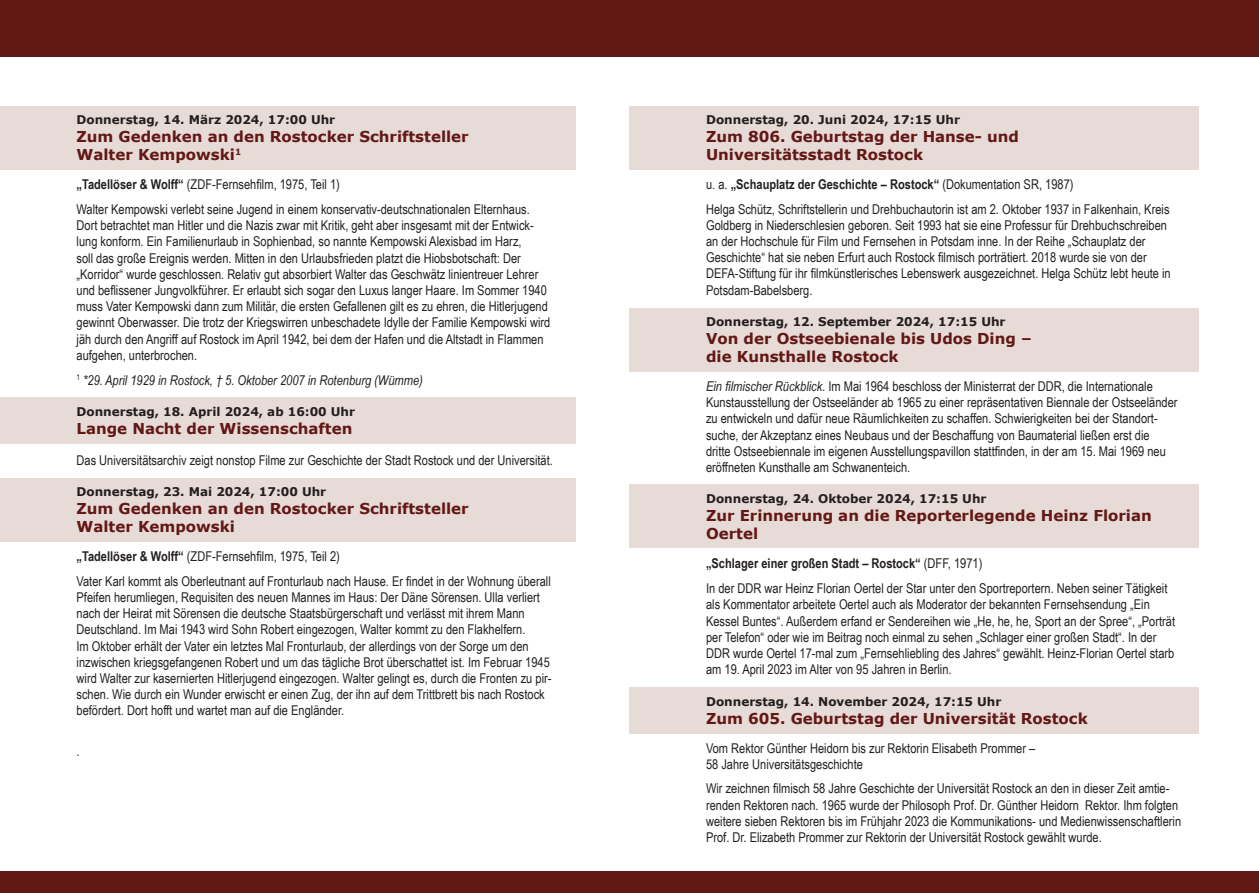
<style>
.page{position:relative;width:1259px;height:893px;background:#fff}
.page>*{position:absolute;margin:0;border:0;box-sizing:border-box;transform-origin:0 0}
.t1{font:700 15px/18px "Verdana";color:#631815}
.t2{font:13.5px/16.2px "Arial Narrow";color:#231f20}
.t3{font:italic 13.5px "Arial Narrow";color:#231f20}
.t4{font:700 12px "Verdana";color:#231f20}
.s1{font-weight:700}
.s2{font-style:italic}
</style>
<div class="page">
<div style="left:0;top:106px;width:575px;height:64px;background:#e7dbd7"></div>
<div style="left:629px;top:106px;width:570px;height:64px;background:#e7dbd7"></div>
<div style="left:0;top:398px;width:575px;height:46px;background:#e7dbd7"></div>
<div style="left:629px;top:308px;width:570px;height:64px;background:#e7dbd7"></div>
<div style="left:629px;top:484px;width:570px;height:64px;background:#e7dbd7"></div>
<div style="left:629px;top:687px;width:570px;height:46px;background:#e7dbd7"></div>
<div style="left:0;top:479px;width:575px;height:63px;background:#e7dbd7"></div>
<div style="left:0;top:0;width:1259px;height:56px;background:#631815"></div>
<div style="left:0;top:872px;width:1259px;height:21px;background:#631815"></div>
<p class="t4" style="left:77px;top:111px;width:260px">Donnerstag, 14. März 2024, 17:00 Uhr</p>
<p class="t1" style="left:77px;top:128px;width:394px">Zum Gedenken an den Rostocker Schriftsteller<br>Walter Kempowski<sup>1</sup></p>
<p class="t2" style="left:77px;top:172px;width:455px;line-height:24.8px"><span class="s1">„Tadellöser &amp; Wolff“</span> (ZDF-Fernsehfilm, 1975, Teil 1)<br>Walter Kempowski verlebt seine Jugend in einem konservativ-deutschnationalen Elternhaus.</p>
<p class="t2" style="left:77px;top:217px;width:475px">Dort betrachtet man Hitler und die Nazis zwar mit Kritik, geht aber insgesamt mit der Entwick&shy;lung konform. Ein Familienurlaub in Sophienbad, so nannte Kempowski Alexisbad im Harz,<br>soll das große Ereignis werden. Mitten in den Urlaubsfrieden platzt die Hiobsbotschaft: Der „Korridor“ wurde geschlossen. Relativ gut absorbiert Walter das Geschwätz linientreuer Lehrer und beflissener Jungvolkführer. Er erlaubt sich sogar den Luxus langer Haare. Im Sommer 1940 muss Vater Kempowski dann zum Militär, die ersten Gefallenen gilt es zu ehren, die Hitlerjugend gewinnt Oberwasser. Die trotz der Kriegswirren unbeschadete Idylle der Familie Kempowski wird jäh durch den Angriff auf Rostock im April 1942, bei dem der Hafen und die Altstadt in Flammen aufgehen, unterbrochen.</p>
<p class="t3" style="left:77px;top:370px;width:348px"><sup>1</sup> *29. April 1929 in Rostock, † 5. Oktober 2007 in Rotenburg (Wümme)</p>
<p class="t4" style="left:77px;top:403px;width:280px">Donnerstag, 18. April 2024, ab 16:00 Uhr</p>
<p class="t1" style="left:77px;top:419px;width:277px">Lange Nacht der Wissenschaften</p>
<p class="t2" style="left:77px;top:451px;width:478px">Das Universitätsarchiv zeigt nonstop Filme zur Geschichte der Stadt Rostock und der Universität.</p>
<p class="t4" style="left:77px;top:483px;width:251px">Donnerstag, 23. Mai 2024, 17:00 Uhr</p>
<p class="t1" style="left:77px;top:499px;width:394px">Zum Gedenken an den Rostocker Schriftsteller<br>Walter Kempowski</p>
<p class="t2" style="left:77px;top:543px;width:476px;line-height:24.8px"><span class="s1">„Tadellöser &amp; Wolff“</span> (ZDF-Fernsehfilm, 1975, Teil 2)<br>Vater Karl kommt als Oberleutnant auf Fronturlaub nach Hause. Er findet in der Wohnung überall</p>
<p class="t2" style="left:77px;top:589px;width:476px">Pfeifen herumliegen, Requisiten des neuen Mannes im Haus: Der Däne Sörensen. Ulla verliert nach der Heirat mit Sörensen die deutsche Staatsbürgerschaft und verlässt mit ihrem Mann Deutschland. Im Mai 1943 wird Sohn Robert eingezogen, Walter kommt zu den Flakhelfern.<br>Im Oktober erhält der Vater ein letztes Mal Fronturlaub, der allerdings von der Sorge um den inzwischen kriegsgefangenen Robert und um das tägliche Brot überschattet ist. Im Februar 1945 wird Walter zur kasernierten Hitlerjugend eingezogen. Walter gelingt es, durch die Fronten zu pir&shy;schen. Wie durch ein Wunder erwischt er einen Zug, der ihn auf dem Trittbrett bis nach Rostock befördert. Dort hofft und wartet man auf die Engländer.</p>
<p class="t2" style="left:77px;top:743px;width:5px">.</p>
<p class="t4" style="left:706px;top:111px;width:255px">Donnerstag, 20. Juni 2024, 17:15 Uhr</p>
<p class="t1" style="left:706px;top:127px;width:314px">Zum 806. Geburtstag der Hanse- und<br>Universitätsstadt Rostock</p>
<p class="t2" style="left:706px;top:171px;width:465px;line-height:24.8px">u. a. <span class="s1">„Schauplatz der Geschichte – Rostock“</span> (Dokumentation SR, 1987)<br>Helga Schütz, Schriftstellerin und Drehbuchautorin ist am 2. Oktober 1937 in Falkenhain, Kreis</p>
<p class="t2" style="left:706px;top:216px;width:466px">Goldberg in Niederschlesien geboren. Seit 1993 hat sie eine Professur für Drehbuchschreiben an der Hochschule für Film und Fernsehen in Potsdam inne. In der Reihe „Schauplatz der Geschichte“ hat sie neben Erfurt auch Rostock filmisch porträtiert. 2018 wurde sie von der DEFA-Stiftung für ihr filmkünstlerisches Lebenswerk ausgezeichnet. Helga Schütz lebt heute in Potsdam-Babelsberg.</p>
<p class="t4" style="left:706px;top:313px;width:301px">Donnerstag, 12. September 2024, 17:15 Uhr</p>
<p class="t1" style="left:706px;top:329px;width:327px">Von der Ostseebienale bis Udos Ding – die Kunsthalle Rostock</p>
<p class="t2" style="left:706px;top:378px;width:473px"><span class="s2">Ein filmischer Rückblick.</span> Im Mai 1964 beschloss der Ministerrat der DDR, die Internationale Kunstausstellung der Ostseeländer ab 1965 zu einer repräsentativen Biennale der Ostseeländer zu entwickeln und dafür neue Räumlichkeiten zu schaffen. Schwierigkeiten bei der Standort&shy;suche, der Akzeptanz eines Neubaus und der Beschaffung von Baumaterial ließen erst die dritte Ostseebiennale im eigenen Ausstellungspavillon stattfinden, in der am 15. Mai 1969 neu eröffneten Kunsthalle am Schwanenteich.</p>
<p class="t4" style="left:706px;top:491px;width:282px">Donnerstag, 24. Oktober 2024, 17:15 Uhr</p>
<p class="t1" style="left:706px;top:507px;width:447px">Zur Erinnerung an die Reporterlegende Heinz Florian<br>Oertel</p>
<p class="t2" style="left:706px;top:551px;width:463px;line-height:24.8px"><span class="s1">„Schlager einer großen Stadt – Rostock“</span> (DFF, 1971)<br>In der DDR war Heinz Florian Oertel der Star unter den Sportreportern. Neben seiner Tätigkeit</p>
<p class="t2" style="left:706px;top:596px;width:470px">als Kommentator arbeitete Oertel auch als Moderator der bekannten Fernsehsendung „Ein Kessel Buntes“. Außerdem erfand er Sendereihen wie „He, he, he, Sport an der Spree“, „Porträt per Telefon“ oder wie im Beitrag noch einmal zu sehen „Schlager einer großen Stadt“. In der DDR wurde Oertel 17-mal zum „Fernsehliebling des Jahres“ gewählt. Heinz-Florian Oertel starb am 19. April 2023 im Alter von 95 Jahren in Berlin.</p>
<p class="t4" style="left:706px;top:693px;width:297px">Donnerstag, 14. November 2024, 17:15 Uhr</p>
<p class="t1" style="left:706px;top:709px;width:383px">Zum 605. Geburtstag der Universität Rostock</p>
<p class="t2" style="left:706px;top:739px;width:331px">Vom Rektor Günther Heidorn bis zur Rektorin Elisabeth Prommer –<br>58 Jahre Universitätsgeschichte</p>
<p class="t2" style="left:706px;top:780px;width:476px">Wir zeichnen filmisch 58 Jahre Geschichte der Universität Rostock an den in dieser Zeit amtie&shy;renden Rektoren nach. 1965 wurde der Philosoph Prof. Dr. Günther Heidorn Rektor. Ihm folgten weitere sieben Rektoren bis im Frühjahr 2023 die Kommunikations- und Medienwissenschaftlerin Prof. Dr. Elizabeth Prommer zur Rektorin der Universität Rostock gewählt wurde.</p>
</div>
